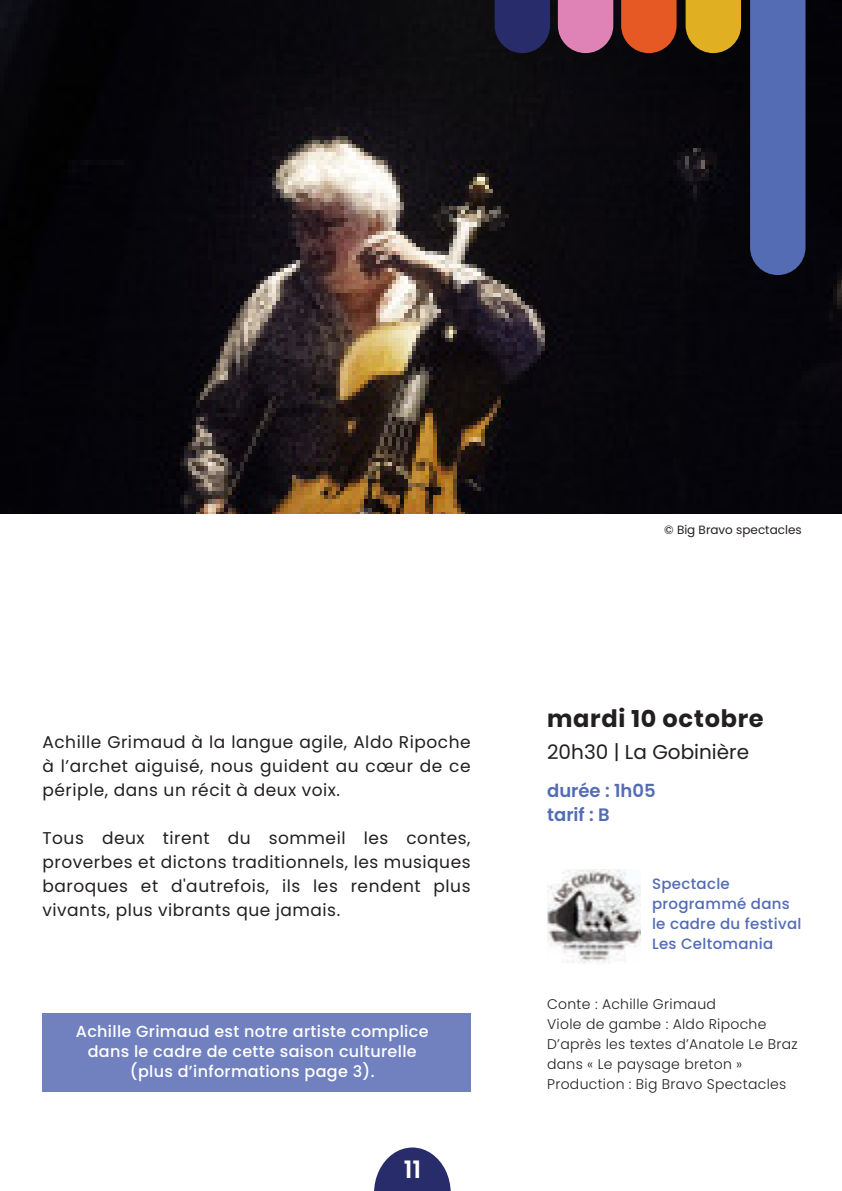
<style>
.page{position:relative;width:842px;height:1191px;background:#fff}
.page>*{position:absolute;margin:0;border:0;box-sizing:border-box;transform-origin:0 0}
.t1{font:700 24px "Poppins";letter-spacing:.03em;color:#231f20}
.t2{font:600 24px "Poppins";color:#fff}
.t3{font:20px "Poppins";color:#231f20}
.t4{font:600 18px/24px "Poppins";color:#536cb4}
.t5{font:17px/24px "Poppins";letter-spacing:.03em;color:#231f20;text-align:justify}
.t6{font:500 16px/20px "Poppins";letter-spacing:.02em;color:#fff;text-align:center}
.t7{font:500 15px/20px "Poppins";letter-spacing:.02em;color:#536cb4}
.t8{font:300 14px/20px "Poppins";letter-spacing:.02em;color:#231f20}
.t9{font:12px "Poppins";color:#231f20}
</style>
<div class="page">
<svg style="left:374px;top:1147px;width:77px;height:44px"></svg>
<img style="left:0;top:0;width:842px;height:513px">
<div style="left:750px;top:0;width:55px;height:275px;background:#536cb4"></div>
<svg style="left:686px;top:0;width:55px;height:53px;background:#c99d1f"></svg>
<svg style="left:621px;top:0;width:56px;height:53px;background:#cc4f21"></svg>
<svg style="left:558px;top:0;width:55px;height:53px;background:#c775a3"></svg>
<svg style="left:495px;top:0;width:55px;height:53px;background:#242860"></svg>
<img style="left:547px;top:869px;width:94px;height:94px">
<div style="left:43px;top:1013px;width:428px;height:79px;background:#7180bf"></div>
<p class="t5" style="left:43px;top:730px;width:430px">Achille Grimaud à la langue agile, Aldo Ripoche à l’archet aiguisé, nous guident au cœur de ce périple, dans un récit à deux voix.</p>
<p class="t5" style="left:43px;top:826px;width:430px">Tous deux tirent du sommeil les contes, proverbes et dictons traditionnels, les musiques baroques et d'autrefois, ils les rendent plus vivants, plus vibrants que jamais.</p>
<p class="t6" style="left:76px;top:1021px;width:354px">Achille Grimaud est notre artiste complice dans le cadre de cette saison culturelle (plus d’informations page 3).</p>
<h1 class="t2" style="left:404px;top:1155px;width:19px">11</h1>
<p class="t9" style="left:664px;top:523px;width:139px">© Big Bravo spectacles</p>
<h1 class="t1" style="left:547px;top:704px;width:218px">mardi 10 octobre</h1>
<p class="t3" style="left:547px;top:740px;width:203px">20h30 | La Gobinière</p>
<p class="t4" style="left:547px;top:778px;width:110px">durée : 1h05 tarif : B</p>
<p class="t7" style="left:652px;top:873px;width:151px">Spectacle programmé dans le cadre du festival<br>Les Celtomania</p>
<p class="t8" style="left:547px;top:993px;width:252px">Conte : Achille Grimaud<br>Viole de gambe : Aldo Ripoche<br>D’après les textes d’Anatole Le Braz dans « Le paysage breton »<br>Production : Big Bravo Spectacles</p>
</div>
